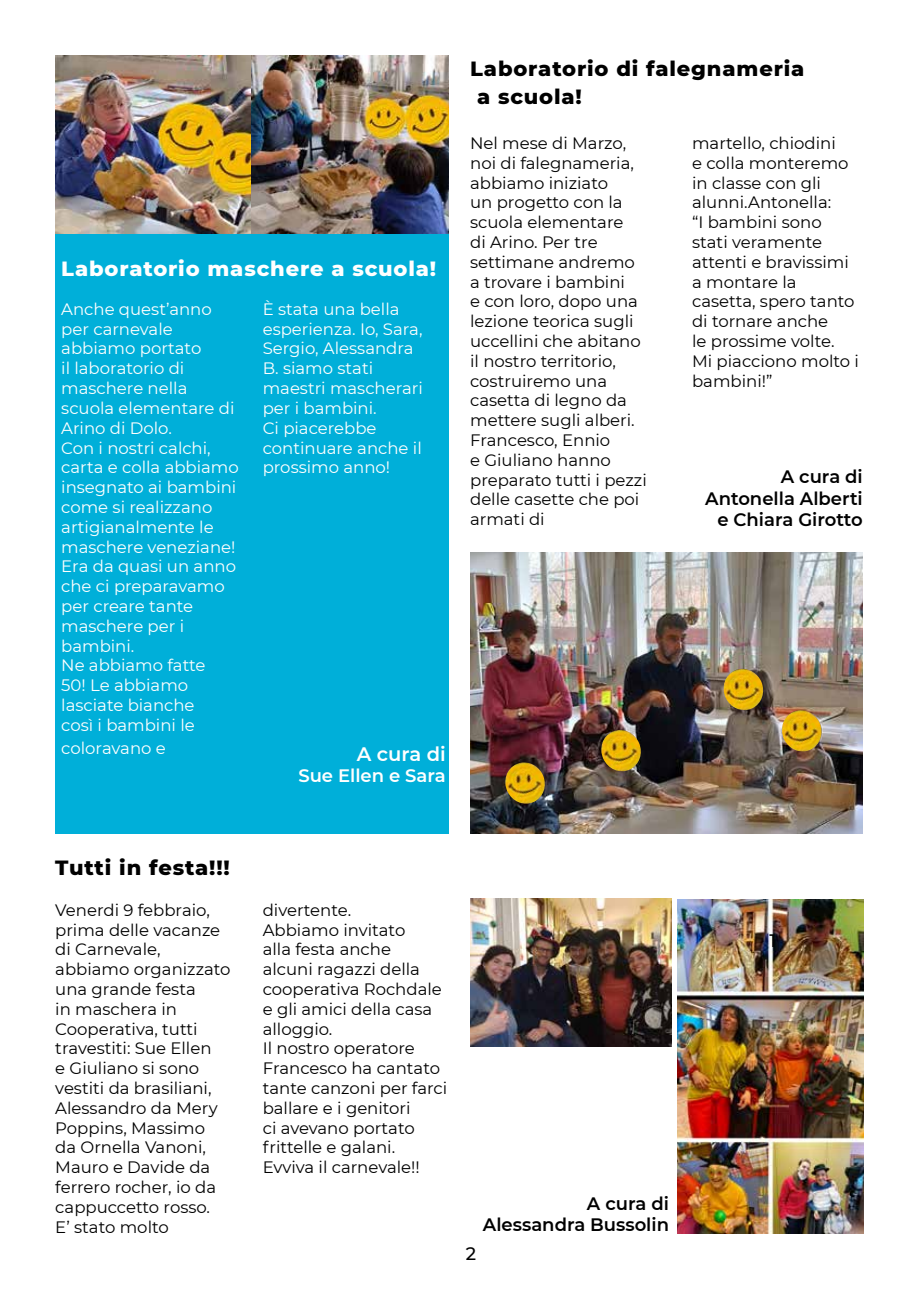
<style>
.page{position:relative;width:919px;height:1289px;background:#fff}
.page>*{position:absolute;margin:0;border:0;box-sizing:border-box;transform-origin:0 0}
.t1{font:800 21px/28.8px "Montserrat";letter-spacing:.04em;color:#000}
.t2{font:800 21px "Montserrat";letter-spacing:.04em;color:#fff}
.t3{font:600 19.5px "Montserrat";color:#fff}
.t4{font:600 18px/21.6px "Montserrat";color:#000;text-align:right}
.t5{font:600 18px "Montserrat";color:#fff}
.t6{font:500 18px "Montserrat";color:#000}
.t7{font:16.5px/19.8px "Montserrat";color:#000}
.t8{font:16.5px/19.8px "Montserrat";color:#fff}
</style>
<div class="page">
<div style="left:55px;top:234px;width:394px;height:599px;background:#00afd9"></div>
<img style="left:470px;top:553px;width:392px;height:280px">
<img style="left:55px;top:55px;width:394px;height:179px">
<img style="left:677px;top:899px;width:186px;height:334px">
<img style="left:502px;top:762px;width:45px;height:44px">
<img style="left:720px;top:668px;width:45px;height:45px">
<img style="left:779px;top:710px;width:45px;height:44px">
<img style="left:598px;top:730px;width:45px;height:44px">
<img style="left:470px;top:898px;width:201px;height:148px">
<p class="t2" style="left:61px;top:253px;width:376px">Laboratorio maschere a scuola!</p>
<p class="t8" style="left:61px;top:298px;width:179px">Anche quest’anno per carnevale abbiamo portato<br>il laboratorio di maschere nella scuola elementare di<br>Arino di Dolo.<br>Con i nostri calchi, carta e colla abbiamo insegnato ai bambini come si realizzano artigianalmente le maschere veneziane!<br>Era da quasi un anno che ci preparavamo per creare tante maschere per i bambini.<br>Ne abbiamo fatte<br>50! Le abbiamo lasciate bianche<br>così i bambini le</p>
<p class="t8" style="left:61px;top:738px;width:106px">coloravano e</p>
<p class="t8" style="left:263px;top:298px;width:162px">È stata una bella esperienza. Io, Sara,<br>Sergio, Alessandra<br>B. siamo stati maestri mascherari per i bambini.<br>Ci piacerebbe continuare anche il prossimo anno!</p>
<p class="t3" style="left:357px;top:740px;width:90px">A cura di</p>
<p class="t5" style="left:298px;top:763px;width:149px">Sue Ellen e Sara</p>
<p class="t1" style="left:477px;top:53px;width:329px;text-indent:-7px">Laboratorio di falegnameria a scuola!</p>
<p class="t7" style="left:470px;top:132px;width:178px">Nel mese di Marzo, noi di falegnameria, abbiamo iniziato<br>un progetto con la scuola elementare<br>di Arino. Per tre settimane andremo a trovare i bambini<br>e con loro, dopo una lezione teorica sugli uccellini che abitano il nostro territorio, costruiremo una casetta di legno da mettere sugli alberi.<br>Francesco, Ennio<br>e Giuliano hanno preparato tutti i pezzi delle casette che poi armati di</p>
<p class="t7" style="left:692px;top:132px;width:168px">martello, chiodini<br>e colla monteremo in classe con gli alunni.Antonella:<br>“I bambini sono stati veramente attenti e bravissimi a montare la casetta, spero tanto di tornare anche<br>le prossime volte.<br>Mi piacciono molto i bambini!”</p>
<p class="t4" style="left:705px;top:465px;width:159px">A cura di<br>Antonella Alberti e Chiara Girotto</p>
<p class="t1" style="left:55px;top:852px;width:176px">Tutti in festa!!!</p>
<p class="t7" style="left:55px;top:899px;width:177px">Venerdi 9 febbraio, prima delle vacanze di Carnevale, abbiamo organizzato una grande festa<br>in maschera in<br>Cooperativa, tutti travestiti: Sue Ellen<br>e Giuliano si sono vestiti da brasiliani,<br>Alessandro da Mery<br>Poppins, Massimo<br>da Ornella Vanoni,<br>Mauro e Davide da ferrero rocher, io da cappuccetto rosso.<br>E’ stato molto</p>
<p class="t7" style="left:263px;top:899px;width:186px">divertente.<br>Abbiamo invitato<br>alla festa anche<br>alcuni ragazzi della cooperativa Rochdale e gli amici della casa alloggio.<br>Il nostro operatore<br>Francesco ha cantato tante canzoni per farci ballare e i genitori<br>ci avevano portato frittelle e galani.<br>Evviva il carnevale!!</p>
<p class="t4" style="left:483px;top:1191px;width:188px">A cura di<br>Alessandra Bussolin</p>
<p class="t6" style="left:466px;top:1240px;width:12px">2</p>
<p class="t6" style="left:769px;top:927px;width:8px">1</p>
</div>
